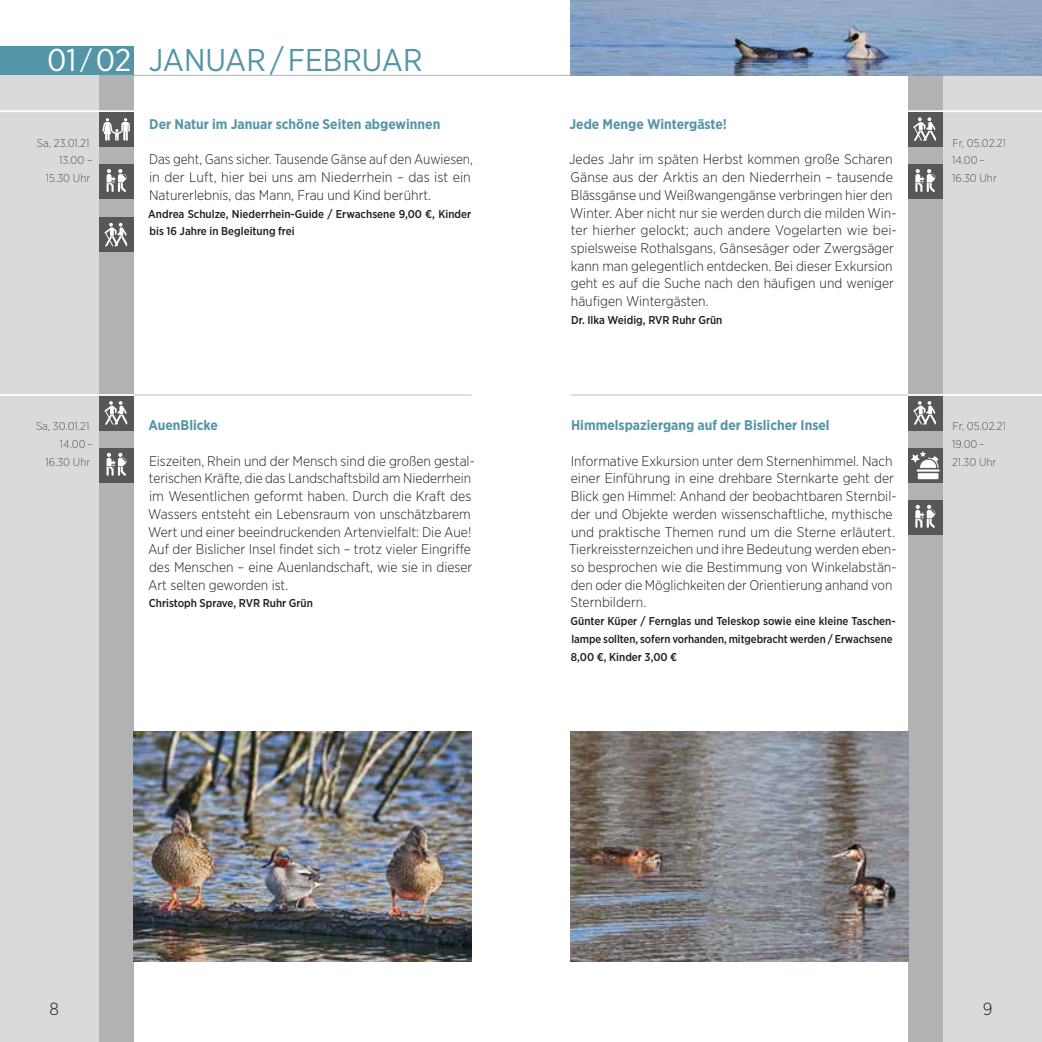
<style>
.page{position:relative;width:1042px;height:1042px;background:#fff}
.page>*{position:absolute;margin:0;border:0;box-sizing:border-box;transform-origin:0 0}
.t1{font:31.5px "Gotham Narrow";color:#5595a8}
.t2{font:300 17.5px "Gotham Narrow";color:#1d1d1b}
.t3{font:300 14px/17.7px "Gotham Narrow";color:#1d1d1b}
.t4{font:700 14px "Gotham Narrow";color:#5595a8}
.t5{font:500 11.38px/17.7px "Gotham Narrow";color:#1d1d1b}
.t6{font:300 11.38px/17.7px "Gotham Narrow";color:#575756;text-align:right}
.s1{color:#fff}
.s2{font-size:26.25px;color:#fff}
</style>
<div class="page">
<hr style="left:0;top:75px;width:1042px;height:1px;background:#b3b2b2">
<div style="left:943px;top:76px;width:99px;height:966px;background:#dadada"></div>
<div style="left:0;top:46px;width:134px;height:30px;background:#5595a8"></div>
<div style="left:0;top:76px;width:134px;height:966px;background:#dadada"></div>
<div style="left:99px;top:76px;width:35px;height:966px;background:#b3b2b2"></div>
<div style="left:908px;top:76px;width:35px;height:966px;background:#b3b2b2"></div>
<hr style="left:0;top:110px;width:134px;height:2px;background:#fff">
<hr style="left:908px;top:110px;width:134px;height:2px;background:#fff">
<hr style="left:134px;top:394px;width:337px;height:2px;background:#dadada">
<hr style="left:0;top:394px;width:134px;height:2px;background:#fff">
<hr style="left:570px;top:394px;width:338px;height:2px;background:#dadada">
<hr style="left:908px;top:394px;width:134px;height:2px;background:#fff">
<img style="left:134px;top:731px;width:337px;height:231px">
<div style="left:99px;top:164px;width:35px;height:35px;background:#575756"></div>
<svg style="left:107px;top:169px;width:19px;height:23px"></svg>
<div style="left:99px;top:112px;width:35px;height:35px;background:#575756"></div>
<svg style="left:102px;top:118px;width:28px;height:23px"></svg>
<div style="left:99px;top:448px;width:35px;height:35px;background:#575756"></div>
<svg style="left:107px;top:453px;width:19px;height:23px"></svg>
<div style="left:99px;top:396px;width:35px;height:34px;background:#575756"></div>
<svg style="left:104px;top:401px;width:23px;height:24px"></svg>
<div style="left:908px;top:164px;width:35px;height:35px;background:#575756"></div>
<svg style="left:915px;top:169px;width:20px;height:23px"></svg>
<div style="left:908px;top:112px;width:35px;height:35px;background:#575756"></div>
<svg style="left:913px;top:117px;width:23px;height:24px"></svg>
<div style="left:908px;top:500px;width:35px;height:35px;background:#575756"></div>
<svg style="left:915px;top:505px;width:20px;height:23px"></svg>
<div style="left:908px;top:396px;width:35px;height:34px;background:#575756"></div>
<svg style="left:913px;top:401px;width:23px;height:24px"></svg>
<div style="left:908px;top:448px;width:35px;height:35px;background:#575756"></div>
<div style="left:918px;top:473px;width:20px;height:6px;background:#fff"></div>
<svg style="left:911px;top:451px;width:28px;height:21px"></svg>
<img style="left:570px;top:731px;width:338px;height:231px">
<img style="left:570px;top:0;width:472px;height:76px">
<div style="left:99px;top:218px;width:35px;height:34px;background:#575756"></div>
<svg style="left:104px;top:222px;width:23px;height:25px"></svg>
<h1 class="t1" style="left:47px;top:41px;width:377px"><span class="s1">01</span> <span class="s2">/</span> <span class="s1">02</span> JANUAR / FEBRUAR</h1>
<p class="t6" style="left:37px;top:134px;width:57px">Sa, 23.01.21<br>13.00 –<br>15.30 Uhr</p>
<p class="t4" style="left:149px;top:115px;width:293px">Der Natur im Januar schöne Seiten abgewinnen</p>
<p class="t3" style="left:149px;top:150px;width:325px">Das geht, Gans sicher. Tausende Gänse auf den Auwiesen, in der Luft, hier bei uns am Niederrhein – das ist ein<br>Naturerlebnis, das Mann, Frau und Kind berührt.</p>
<p class="t5" style="left:148px;top:205px;width:324px">Andrea Schulze, Niederrhein-Guide / Erwachsene 9,00 €, Kinder bis 16 Jahre in Begleitung frei</p>
<p class="t4" style="left:569px;top:115px;width:159px">Jede Menge Wintergäste!</p>
<p class="t3" style="left:569px;top:150px;width:329px">Jedes Jahr im späten Herbst kommen große Scharen Gänse aus der Arktis an den Niederrhein – tausende Blässgänse und Weißwangengänse verbringen hier den Winter. Aber nicht nur sie werden durch die milden Win&shy;ter hierher gelockt; auch andere Vogelarten wie bei&shy;spielsweise Rothalsgans, Gänsesäger oder Zwergsäger kann man gelegentlich entdecken. Bei dieser Exkursion geht es auf die Suche nach den häufigen und weniger häufigen Wintergästen.</p>
<p class="t5" style="left:571px;top:311px;width:153px">Dr. Ilka Weidig, RVR Ruhr Grün</p>
<p class="t6" style="left:952px;top:134px;width:55px;text-align:left">Fr, 05.02.21<br>14.00 –<br>16.30 Uhr</p>
<p class="t6" style="left:36px;top:417px;width:58px">Sa, 30.01.21<br>14.00 –<br>16.30 Uhr</p>
<p class="t4" style="left:148px;top:416px;width:71px">AuenBlicke</p>
<p class="t3" style="left:148px;top:451px;width:328px">Eiszeiten, Rhein und der Mensch sind die großen gestal&shy;terischen Kräfte, die das Landschaftsbild am Niederrhein im Wesentlichen geformt haben. Durch die Kraft des Wassers entsteht ein Lebensraum von unschätzbarem Wert und einer beeindruckenden Artenvielfalt: Die Aue!<br>Auf der Bislicher Insel findet sich – trotz vieler Eingriffe des Menschen – eine Auenlandschaft, wie sie in dieser Art selten geworden ist.</p>
<p class="t5" style="left:149px;top:594px;width:166px">Christoph Sprave, RVR Ruhr Grün</p>
<p class="t4" style="left:571px;top:416px;width:260px">Himmelspaziergang auf der Bislicher Insel</p>
<p class="t3" style="left:569px;top:451px;width:329px">Informative Exkursion unter dem Sternenhimmel. Nach einer Einführung in eine drehbare Sternkarte geht der Blick gen Himmel: Anhand der beobachtbaren Sternbil&shy;der und Objekte werden wissenschaftliche, mythische und praktische Themen rund um die Sterne erläutert.<br>Tierkreissternzeichen und ihre Bedeutung werden eben&shy;so besprochen wie die Bestimmung von Winkelabstän&shy;den oder die Möglichkeiten der Orientierung anhand von Sternbildern.</p>
<p class="t5" style="left:570px;top:612px;width:326px">Günter Küper / Fernglas und Teleskop sowie eine kleine Taschen&shy;lampe sollten, sofern vorhanden, mitgebracht werden / Erwachsene<br>8,00 €, Kinder 3,00 €</p>
<p class="t6" style="left:952px;top:417px;width:55px;text-align:left">Fr, 05.02.21<br>19.00 –<br>21.30 Uhr</p>
<p class="t2" style="left:50px;top:998px;width:11px">8</p>
<p class="t2" style="left:982px;top:998px;width:11px">9</p>
</div>
